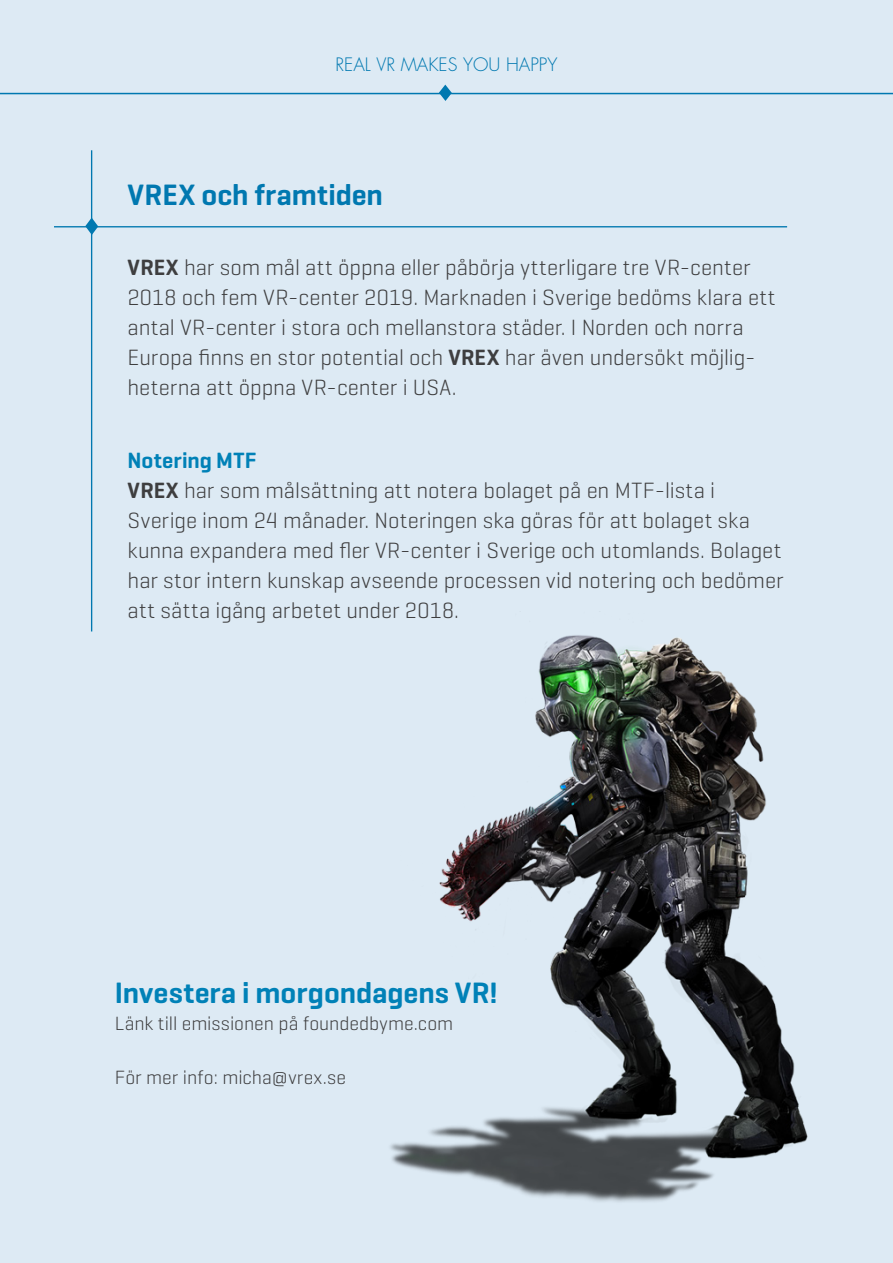
<style>
.page{position:relative;width:893px;height:1263px;background:#ddeaf4}
.page>*{position:absolute;margin:0;border:0;box-sizing:border-box;transform-origin:0 0}
.t1{font:600 30px "Geogrotesque";color:#0081b7}
.t2{font:600 30px "Geogrotesque";color:#0078b0}
.t3{font:300 22.5px/30px "Geogrotesque";color:#3e3e3f}
.t4{font:600 22.5px "Geogrotesque";letter-spacing:.01em;color:#0081b7}
.t5{font:300 19.5px "Geogrotesque";color:#3e3e3f}
.t6{font:300 18px "Futura Std";color:#0078b0}
.s1{font-weight:600}
</style>
<div class="page">
<svg style="left:85px;top:218px;width:13px;height:17px"></svg>
<hr style="left:91px;top:150px;width:1px;height:481px;background:#0078b0">
<hr style="left:54px;top:226px;width:733px;height:1px;background:#0078b0">
<img style="left:390px;top:635px;width:418px;height:567px">
<hr style="left:0;top:93px;width:893px;height:1px;background:#0078b0">
<svg style="left:439px;top:85px;width:13px;height:16px"></svg>
<p class="t6" style="left:335px;top:54px;width:224px">REAL VR MAKES YOU HAPPY</p>
<p class="t2" style="left:128px;top:176px;width:257px">VREX och framtiden</p>
<p class="t3" style="left:128px;top:252px;width:649px"><span class="s1">VREX</span> har som mål att öppna eller påbörja ytterligare tre VR-center 2018 och fem VR-center 2019. Marknaden i Sverige bedöms klara ett antal VR-center i stora och mellanstora städer. I Norden och norra Europa finns en stor potential och <span class="s1">VREX</span> har även undersökt möjlig&shy;heterna att öppna VR-center i USA.</p>
<p class="t4" style="left:128px;top:446px;width:131px">Notering MTF</p>
<p class="t3" style="left:128px;top:474px;width:657px"><span class="s1">VREX</span> har som målsättning att notera bolaget på en MTF-lista i Sverige inom 24 månader. Noteringen ska göras för att bolaget ska kunna expandera med fler VR-center i Sverige och utomlands. Bolaget har stor intern kunskap avseende processen vid notering och bedömer att sätta igång arbetet under 2018.</p>
<p class="t1" style="left:115px;top:974px;width:385px">Investera i morgondagens VR!</p>
<p class="t5" style="left:115px;top:1011px;width:340px">Länk till emissionen på foundedbyme.com</p>
<p class="t5" style="left:115px;top:1065px;width:233px">För mer info: micha@vrex.se</p>
</div>
